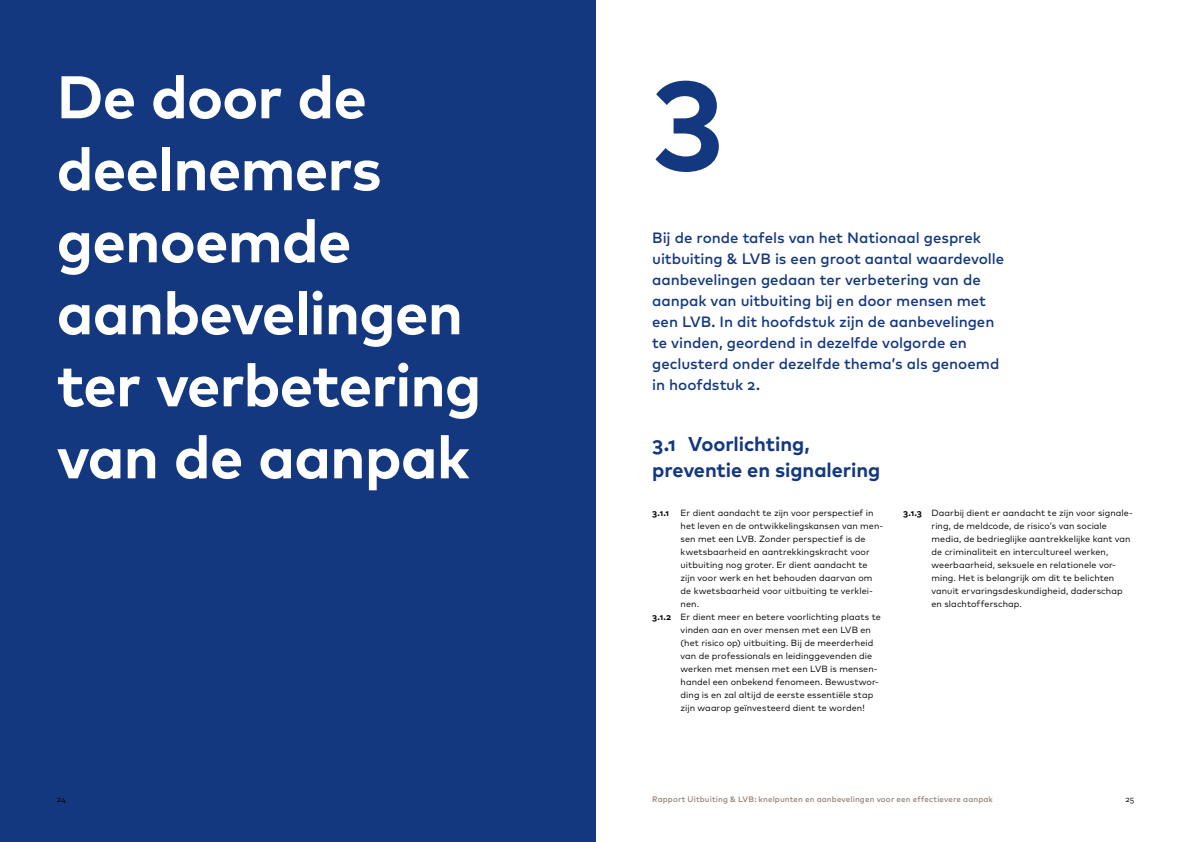
<style>
.page{position:relative;width:1191px;height:842px;background:#fff}
.page>*{position:absolute;margin:0;border:0;box-sizing:border-box;transform-origin:0 0}
.t1{font:700 126px "Mark OT";color:#14387f}
.t2{font:700 60px/72px "Mark OT";letter-spacing:-.015em;color:#fff}
.t3{font:700 20px/26px "Mark OT";letter-spacing:-.005em;color:#14387f}
.t4{font:500 15px/21px "Mark OT";letter-spacing:-.005em;color:#14387f}
.t5{font:9px/13px "Mark OT";letter-spacing:.01em;color:#000}
.t6{font:700 9px "Mark OT";color:#000}
.t7{font:500 8px "Mark OT";letter-spacing:.015em;color:#968273}
.t8{font:8px "Mark OT";color:#000}
.s1{font-weight:700}
</style>
<div class="page">
<div style="left:0;top:0;width:595px;height:842px;background:#14387f"></div>
<h2 class="t2" style="left:57px;top:59px;width:426px">De door de deelnemers genoemde aanbevelingen ter verbetering van de aanpak</h2>
<h1 class="t1" style="left:652px;top:44px;width:74px">3</h1>
<p class="t4" style="left:652px;top:226px;width:353px">Bij de ronde tafels van het Nationaal gesprek uitbuiting &amp; LVB is een groot aantal waardevolle aanbevelingen gedaan ter verbetering van de aanpak van uitbuiting bij en door mensen met een LVB. In dit hoofdstuk zijn de aanbevelingen te vinden, geordend in dezelfde volgorde en geclusterd onder dezelfde thema’s als genoemd in hoofdstuk 2.</p>
<h3 class="t3" style="left:652px;top:430px;width:230px">3.1 Voorlichting, preventie en signalering</h3>
<p class="t6" style="left:652px;top:506px;width:18px">3.1.1</p>
<p class="t5" style="left:680px;top:506px;width:194px">Er dient aandacht te zijn voor perspectief in</p>
<p class="t5" style="left:680px;top:519px;width:204px">het leven en de ontwikkelingskansen van men-</p>
<p class="t5" style="left:680px;top:532px;width:186px">sen met een LVB. Zonder perspectief is de</p>
<p class="t5" style="left:680px;top:545px;width:191px">kwetsbaarheid en aantrekkingskracht voor</p>
<p class="t5" style="left:680px;top:558px;width:188px">uitbuiting nog groter. Er dient aandacht te</p>
<p class="t5" style="left:680px;top:571px;width:193px">zijn voor werk en het behouden daarvan om</p>
<p class="t5" style="left:680px;top:584px;width:194px">de kwetsbaarheid voor uitbuiting te verklei-</p>
<p class="t5" style="left:680px;top:597px;width:20px">nen.</p>
<p class="t5" style="left:652px;top:610px;width:230px"><span class="s1">3.1.2</span> Er dient meer en betere voorlichting plaats te</p>
<p class="t5" style="left:680px;top:623px;width:192px">vinden aan en over mensen met een LVB en</p>
<p class="t5" style="left:680px;top:636px;width:194px">(het risico op) uitbuiting. Bij de meerderheid</p>
<p class="t5" style="left:680px;top:649px;width:193px">van de professionals en leidinggevenden die</p>
<p class="t5" style="left:680px;top:662px;width:198px">werken met mensen met een LVB is mensen-</p>
<p class="t5" style="left:680px;top:675px;width:200px">handel een onbekend fenomeen. Bewustwor-</p>
<p class="t5" style="left:680px;top:688px;width:194px">ding is en zal altijd de eerste essentiële stap</p>
<p class="t5" style="left:680px;top:701px;width:186px">zijn waarop geïnvesteerd dient te worden!</p>
<p class="t5" style="left:931px;top:506px;width:203px;text-indent:-28px"><span class="s1">3.1.3</span> Daarbij dient er aandacht te zijn voor signale&shy;ring, de meldcode, de risico’s van sociale media, de bedrieglijke aantrekkelijke kant van de criminaliteit en intercultureel werken, weerbaarheid, seksuele en relationele vor&shy;ming. Het is belangrijk om dit te belichten vanuit ervaringsdeskundigheid, daderschap en slachtofferschap.</p>
<p class="t8" style="left:57px;top:794px;width:11px">24</p>
<p class="t7" style="left:652px;top:794px;width:342px">Rapport Uitbuiting &amp; LVB: knelpunten en aanbevelingen voor een effectievere aanpak</p>
<p class="t8" style="left:1125px;top:794px;width:10px">25</p>
</div>
